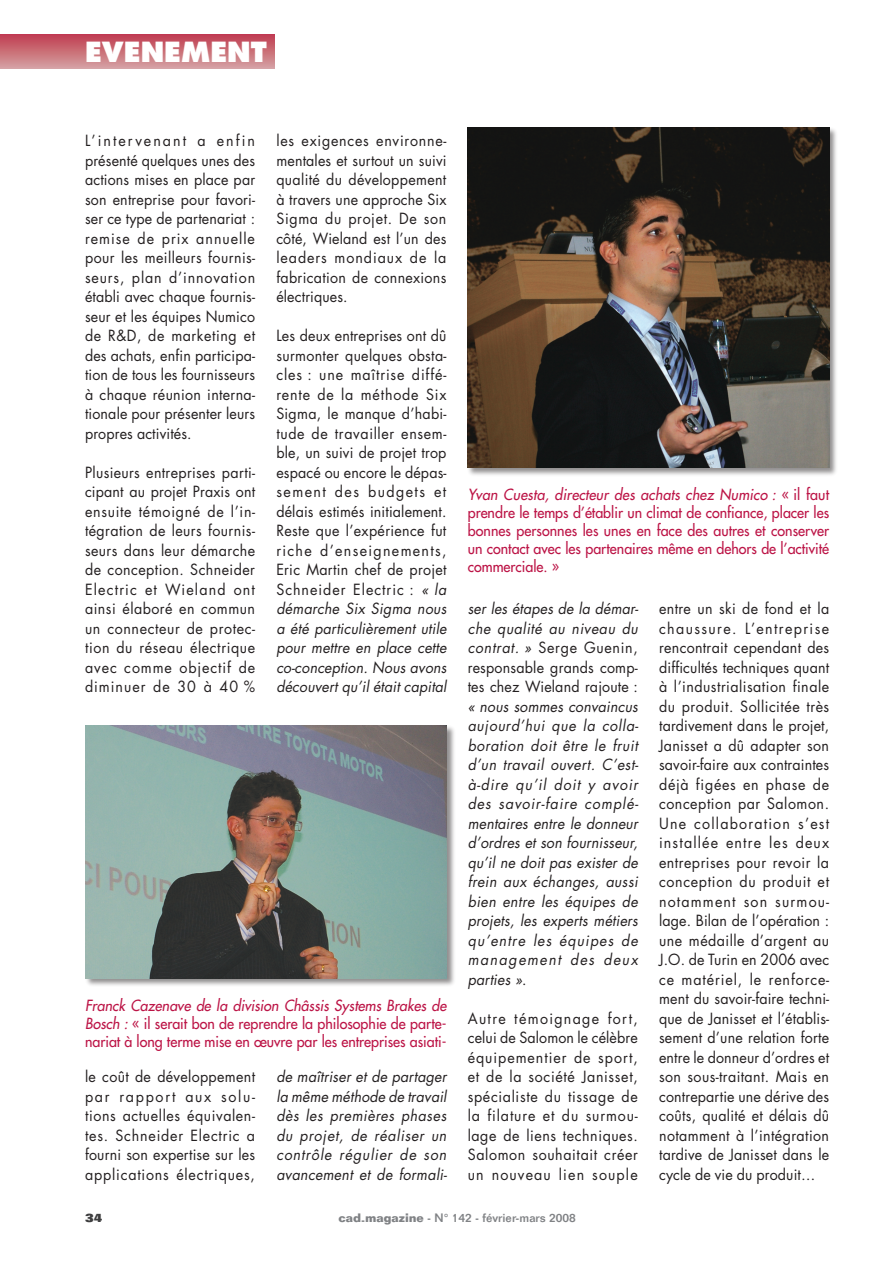
<style>
.page{position:relative;width:893px;height:1263px;background:#fff}
.page>*{position:absolute;margin:0;border:0;box-sizing:border-box;transform-origin:0 0}
.t1{font:800 27px "Futura";color:#fff}
.texte{font:15px/19.5px "Futura";letter-spacing:.03em;color:#231f20;text-align:justify;scale:.95 1}
.texte-2{font:italic 15px/19.5px "Futura";letter-spacing:.06em;color:#231f20;text-align:justify;scale:.95 1}
.legende{font:15px/18px "Futura";color:#bc1446;text-align:justify;scale:.95 1}
.t2{font:500 12px "Folio";color:#808285}
.t3{font:800 12px "Folio";color:#3e3e3f}
.s1{font-style:italic}
.s2{font-style:normal}
.s3{font-weight:700}
</style>
<div class="page">
<svg style="left:0;top:34px;width:275px;height:35px;background:#ca6e79"></svg>
<div style="left:467px;top:127px;width:372px;height:350px;background:#231f20;opacity:.5"></div>
<img style="left:468px;top:128px;width:361px;height:339px">
<div style="left:84px;top:724px;width:372px;height:264px;background:#231f20;opacity:.5"></div>
<img style="left:85px;top:725px;width:361px;height:253px">
<p class="t1" style="left:85px;top:35px;width:183px">EVENEMENT</p>
<p class="texte" style="left:85px;top:131px;width:181px">L’intervenant a enfin présenté quelques unes des actions mises en place par son entreprise pour favori&shy;ser ce type de partenariat : remise de prix annuelle pour les meilleurs fournis&shy;seurs, plan d’innovation établi avec chaque fournis&shy;seur et les équipes Numico de R&amp;D, de marketing et des achats, enfin participa&shy;tion de tous les fournisseurs à chaque réunion interna&shy;tionale pour présenter leurs propres activités.</p>
<p class="texte" style="left:85px;top:462px;width:181px">Plusieurs entreprises parti&shy;cipant au projet Praxis ont ensuite témoigné de l’in&shy;tégration de leurs fournis&shy;seurs dans leur démarche de conception. Schneider Electric et Wieland ont ainsi élaboré en commun un connecteur de protec&shy;tion du réseau électrique avec comme objectif de diminuer de 30 à 40 %</p>
<p class="texte" style="left:276px;top:131px;width:181px">les exigences environne&shy;mentales et surtout un suivi qualité du développement à travers une approche Six Sigma du projet. De son côté, Wieland est l’un des leaders mondiaux de la fabrication de connexions électriques.</p>
<p class="texte" style="left:276px;top:326px;width:181px">Les deux entreprises ont dû surmonter quelques obsta&shy;cles : une maîtrise diffé&shy;rente de la méthode Six Sigma, le manque d’habi&shy;tude de travailler ensem&shy;ble, un suivi de projet trop espacé ou encore le dépas&shy;sement des budgets et délais estimés initialement.<br>Reste que l’expérience fut riche d’enseignements, Eric Martin chef de projet Schneider Electric : <span class="s1">« la démarche Six Sigma nous a été particulièrement utile pour mettre en place cette co-conception. Nous avons découvert qu’il était capital</span></p>
<p class="legende" style="left:85px;top:997px;width:382px"><span class="s1">Franck Cazenave de la division Châssis Systems Brakes de Bosch :</span> « il serait bon de reprendre la philosophie de parte&shy;nariat à long terme mise en œuvre par les entreprises asiati-</p>
<p class="texte" style="left:85px;top:1067px;width:181px">le coût de développement par rapport aux solu&shy;tions actuelles équivalen&shy;tes. Schneider Electric a fourni son expertise sur les applications électriques,</p>
<p class="texte-2" style="left:276px;top:1067px;width:181px">de maîtriser et de partager la même méthode de travail dès les premières phases du projet, de réaliser un contrôle régulier de son avancement et de formali-</p>
<p class="legende" style="left:468px;top:486px;width:382px"><span class="s1">Yvan Cuesta, directeur des achats chez Numico :</span> « il faut prendre le temps d’établir un climat de confiance, placer les bonnes personnes les unes en face des autres et conserver un contact avec les partenaires même en dehors de l’activité commerciale. »</p>
<p class="texte-2" style="left:468px;top:599px;width:181px">ser les étapes de la démar&shy;che qualité au niveau du contrat. » <span class="s2">Serge Guenin, responsable grands comp&shy;tes chez Wieland rajoute : </span>« nous sommes convaincus aujourd’hui que la colla&shy;boration doit être le fruit d’un travail ouvert. C’est&shy;à-dire qu’il doit y avoir des savoir-faire complé&shy;mentaires entre le donneur d’ordres et son fournisseur, qu’il ne doit pas exister de frein aux échanges, aussi bien entre les équipes de projets, les experts métiers qu’entre les équipes de management des deux parties »<span class="s2">.</span></p>
<p class="texte" style="left:468px;top:1008px;width:181px">Autre témoignage fort, celui de Salomon le célèbre équipementier de sport, et de la société Janisset, spécialiste du tissage de la filature et du surmou&shy;lage de liens techniques.<br>Salomon souhaitait créer un nouveau lien souple</p>
<p class="texte" style="left:659px;top:599px;width:181px">entre un ski de fond et la chaussure. L’entreprise rencontrait cependant des difficultés techniques quant à l’industrialisation finale du produit. Sollicitée très tardivement dans le projet, Janisset a dû adapter son savoir-faire aux contraintes déjà figées en phase de conception par Salomon.<br>Une collaboration s’est installée entre les deux entreprises pour revoir la conception du produit et notamment son surmou&shy;lage. Bilan de l’opération : une médaille d’argent au J.O. de Turin en 2006 avec ce matériel, le renforce&shy;ment du savoir-faire techni&shy;que de Janisset et l’établis&shy;sement d’une relation forte entre le donneur d’ordres et son sous-traitant. Mais en contrepartie une dérive des coûts, qualité et délais dû notamment à l’intégration tardive de Janisset dans le cycle de vie du produit…</p>
<p class="t3" style="left:85px;top:1210px;width:19px">34</p>
<p class="t2" style="left:338px;top:1210px;width:239px"><span class="s3">cad-magazine</span> - N° 142 - février-mars 2008</p>
</div>
